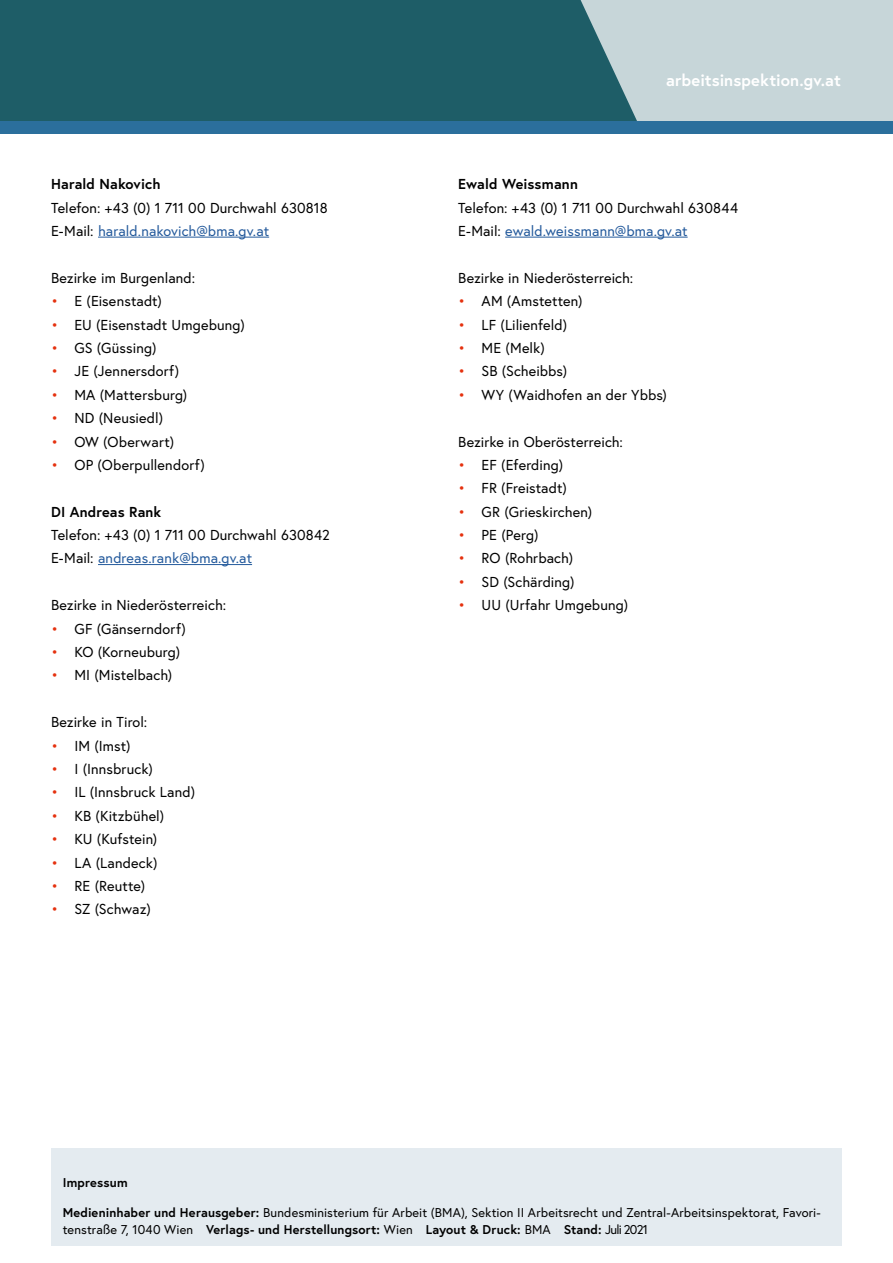
<style>
.page{position:relative;width:893px;height:1263px;background:#fff}
.page>*{position:absolute;margin:0;border:0;box-sizing:border-box;transform-origin:0 0}
.t1{font:700 16.5px "Europa Austria";letter-spacing:.005em;color:#fff}
.Merkblatt_p{font:14.4px "Europa Austria";letter-spacing:.01em;color:#000}
.Merkblatt_p-2{font:14.4px "Europa Austria";letter-spacing:.01em;color:#245a9c}
.Merkblatt_p-3{font:700 14.4px "Europa Austria";letter-spacing:.01em;color:#000}
.t2{font:12.75px/17.5px "Europa Austria";letter-spacing:.01em;color:#000}
.t3{font:700 12.75px "Europa Austria";letter-spacing:.015em;color:#000}
.s1{color:#000}
.s2{color:#e5310e}
.s3{font-weight:700}
</style>
<div class="page">
<div style="left:51px;top:1148px;width:791px;height:98px;background:#e4ebf0"></div>
<hr style="left:98px;top:237px;width:171px;height:1px;background:#245a9c">
<hr style="left:98px;top:564px;width:154px;height:1px;background:#245a9c">
<hr style="left:505px;top:237px;width:183px;height:1px;background:#245a9c">
<div style="left:0;top:0;width:893px;height:121px;background:#c7d6d9"></div>
<div style="left:0;top:0;width:637px;height:121px;background:#1e5d67"></div>
<div style="left:0;top:121px;width:893px;height:13px;background:#2b6f9c"></div>
<p class="Merkblatt_p-3" style="left:51px;top:174px;width:111px">Harald Nakovich</p>
<p class="Merkblatt_p" style="left:51px;top:198px;width:278px">Telefon: +43 (0) 1 711 00 Durchwahl 630818</p>
<p class="Merkblatt_p-2" style="left:51px;top:222px;width:220px"><span class="s1">E-Mail:</span> harald.nakovich@bma.gv.at</p>
<p class="Merkblatt_p" style="left:51px;top:268px;width:146px">Bezirke im Burgenland:</p>
<p class="Merkblatt_p" style="left:51px;top:292px;width:113px"><span class="s2">•</span> E (Eisenstadt)</p>
<p class="Merkblatt_p" style="left:51px;top:315px;width:195px"><span class="s2">•</span> EU (Eisenstadt Umgebung)</p>
<p class="Merkblatt_p" style="left:51px;top:339px;width:107px"><span class="s2">•</span> GS (Güssing)</p>
<p class="Merkblatt_p" style="left:51px;top:362px;width:130px"><span class="s2">•</span> JE (Jennersdorf)</p>
<p class="Merkblatt_p" style="left:51px;top:385px;width:138px"><span class="s2">•</span> MA (Mattersburg)</p>
<p class="Merkblatt_p" style="left:51px;top:409px;width:114px"><span class="s2">•</span> ND (Neusiedl)</p>
<p class="Merkblatt_p" style="left:51px;top:432px;width:125px"><span class="s2">•</span> OW (Oberwart)</p>
<p class="Merkblatt_p" style="left:51px;top:456px;width:155px"><span class="s2">•</span> OP (Oberpullendorf)</p>
<p class="Merkblatt_p-3" style="left:51px;top:502px;width:112px">DI Andreas Rank</p>
<p class="Merkblatt_p" style="left:51px;top:526px;width:280px">Telefon: +43 (0) 1 711 00 Durchwahl 630842</p>
<p class="Merkblatt_p-2" style="left:51px;top:549px;width:203px"><span class="s1">E-Mail:</span> andreas.rank@bma.gv.at</p>
<p class="Merkblatt_p" style="left:51px;top:596px;width:177px">Bezirke in Niederösterreich:</p>
<p class="Merkblatt_p" style="left:51px;top:619px;width:137px"><span class="s2">•</span> GF (Gänserndorf)</p>
<p class="Merkblatt_p" style="left:51px;top:643px;width:131px"><span class="s2">•</span> KO (Korneuburg)</p>
<p class="Merkblatt_p" style="left:51px;top:666px;width:123px"><span class="s2">•</span> MI (Mistelbach)</p>
<p class="Merkblatt_p" style="left:51px;top:713px;width:98px">Bezirke in Tirol:</p>
<p class="Merkblatt_p" style="left:51px;top:736px;width:81px"><span class="s2">•</span> IM (Imst)</p>
<p class="Merkblatt_p" style="left:51px;top:760px;width:103px"><span class="s2">•</span> I (Innsbruck)</p>
<p class="Merkblatt_p" style="left:51px;top:783px;width:146px"><span class="s2">•</span> IL (Innsbruck Land)</p>
<p class="Merkblatt_p" style="left:51px;top:806px;width:115px"><span class="s2">•</span> KB (Kitzbühel)</p>
<p class="Merkblatt_p" style="left:51px;top:830px;width:108px"><span class="s2">•</span> KU (Kufstein)</p>
<p class="Merkblatt_p" style="left:51px;top:853px;width:108px"><span class="s2">•</span> LA (Landeck)</p>
<p class="Merkblatt_p" style="left:51px;top:877px;width:96px"><span class="s2">•</span> RE (Reutte)</p>
<p class="Merkblatt_p" style="left:51px;top:900px;width:101px"><span class="s2">•</span> SZ (Schwaz)</p>
<p class="t1" style="left:666px;top:69px;width:176px">arbeitsinspektion.gv.at</p>
<p class="Merkblatt_p-3" style="left:458px;top:174px;width:121px">Ewald Weissmann</p>
<p class="Merkblatt_p" style="left:458px;top:198px;width:281px">Telefon: +43 (0) 1 711 00 Durchwahl 630844</p>
<p class="Merkblatt_p-2" style="left:458px;top:222px;width:231px"><span class="s1">E-Mail:</span> ewald.weissmann@bma.gv.at</p>
<p class="Merkblatt_p" style="left:458px;top:268px;width:177px">Bezirke in Niederösterreich:</p>
<p class="Merkblatt_p" style="left:458px;top:292px;width:126px"><span class="s2">•</span> AM (Amstetten)</p>
<p class="Merkblatt_p" style="left:458px;top:315px;width:110px"><span class="s2">•</span> LF (Lilienfeld)</p>
<p class="Merkblatt_p" style="left:458px;top:339px;width:88px"><span class="s2">•</span> ME (Melk)</p>
<p class="Merkblatt_p" style="left:458px;top:362px;width:111px"><span class="s2">•</span> SB (Scheibbs)</p>
<p class="Merkblatt_p" style="left:458px;top:385px;width:210px"><span class="s2">•</span> WY (Waidhofen an der Ybbs)</p>
<p class="Merkblatt_p" style="left:458px;top:432px;width:166px">Bezirke in Oberösterreich:</p>
<p class="Merkblatt_p" style="left:458px;top:456px;width:107px"><span class="s2">•</span> EF (Eferding)</p>
<p class="Merkblatt_p" style="left:458px;top:479px;width:110px"><span class="s2">•</span> FR (Freistadt)</p>
<p class="Merkblatt_p" style="left:458px;top:502px;width:136px"><span class="s2">•</span> GR (Grieskirchen)</p>
<p class="Merkblatt_p" style="left:458px;top:526px;width:82px"><span class="s2">•</span> PE (Perg)</p>
<p class="Merkblatt_p" style="left:458px;top:549px;width:116px"><span class="s2">•</span> RO (Rohrbach)</p>
<p class="Merkblatt_p" style="left:458px;top:573px;width:118px"><span class="s2">•</span> SD (Schärding)</p>
<p class="Merkblatt_p" style="left:458px;top:596px;width:172px"><span class="s2">•</span> UU (Urfahr Umgebung)</p>
<p class="t3" style="left:63px;top:1174px;width:67px">Impressum</p>
<p class="t2" style="left:63px;top:1203px;width:760px"><span class="s3">Medieninhaber und Herausgeber:</span> Bundesministerium für Arbeit (BMA), Sektion II Arbeitsrecht und Zentral-Arbeitsinspektorat, Favori&shy;tenstraße 7, 1040 Wien <span class="s3">Verlags- und Herstellungsort:</span> Wien <span class="s3">Layout &amp; Druck:</span> BMA <span class="s3">Stand:</span> Juli 2021</p>
</div>
